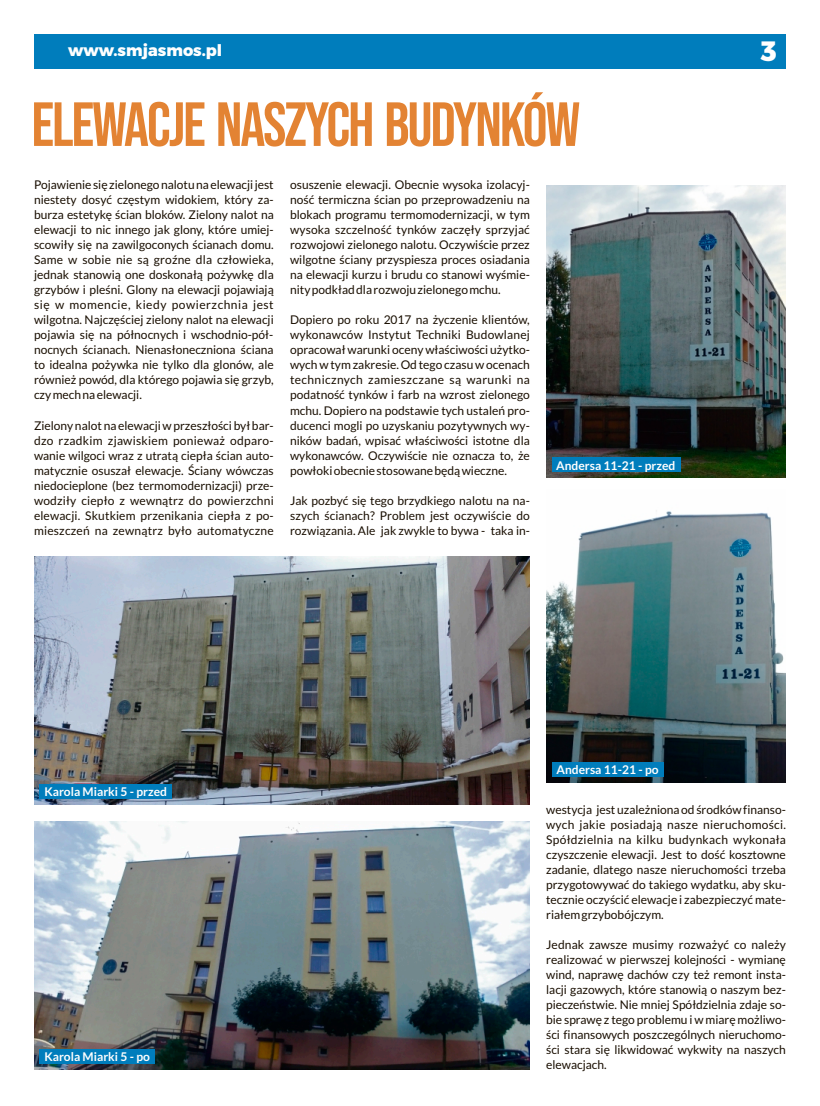
<style>
.page{position:relative;width:820px;height:1106px;background:#fff}
.page>*{position:absolute;margin:0;border:0;box-sizing:border-box;transform-origin:0 0}
.t1{font:62.2px "Bebas Neue";letter-spacing:-.03em;color:#e38333}
.t2{font:800 28px "Montserrat";color:#fefefe}
.t3{font:800 16px "Montserrat";color:#fefefe}
.t4{font:12px/15px "Lato";color:#190e00;text-align:justify}
.t5{font:700 12px "Lato";color:#fefefe}
</style>
<div class="page">
<div style="left:34px;top:34px;width:751px;height:34px;background:#007dbc"></div>
<img style="left:34px;top:557px;width:495px;height:247px">
<img style="left:34px;top:821px;width:495px;height:248px">
<img style="left:546px;top:185px;width:239px;height:292px">
<img style="left:546px;top:511px;width:239px;height:271px">
<div style="left:40px;top:1049px;width:115px;height:14px;background:#007dbc"></div>
<div style="left:551px;top:458px;width:129px;height:14px;background:#007dbc"></div>
<div style="left:551px;top:762px;width:112px;height:15px;background:#007dbc"></div>
<div style="left:40px;top:784px;width:132px;height:14px;background:#007dbc"></div>
<h3 class="t3" style="left:68px;top:40px;width:156px">www.smjasmos.pl</h3>
<h2 class="t2" style="left:760px;top:34px;width:17px">3</h2>
<h1 class="t1" style="left:31px;top:90px;width:550px">ELEWACJE NASZYCH BUDYNKÓW</h1>
<p class="t4" style="left:34px;top:178px;width:241px">Pojawienie się zielonego nalotu na elewacji jest niestety dosyć częstym widokiem, który za&shy;burza estetykę ścian bloków. Zielony nalot na elewacji to nic innego jak glony, które umiej&shy;scowiły się na zawilgoconych ścianach domu.<br>Same w sobie nie są groźne dla człowieka, jednak stanowią one doskonałą pożywkę dla grzybów i pleśni. Glony na elewacji pojawiają się w momencie, kiedy powierzchnia jest wilgotna. Najczęściej zielony nalot na elewacji pojawia się na północnych i wschodnio-pół&shy;nocnych ścianach. Nienasłoneczniona ściana to idealna pożywka nie tylko dla glonów, ale również powód, dla którego pojawia się grzyb, czy mech na elewacji.</p>
<p class="t4" style="left:34px;top:418px;width:241px">Zielony nalot na elewacji w przeszłości był bar&shy;dzo rzadkim zjawiskiem ponieważ odparo&shy;wanie wilgoci wraz z utratą ciepła ścian auto&shy;matycznie osuszał elewacje. Ściany wówczas niedocieplone (bez termomodernizacji) prze&shy;wodziły ciepło z wewnątrz do powierzchni elewacji. Skutkiem przenikania ciepła z po&shy;mieszczeń na zewnątrz było automatyczne</p>
<p class="t4" style="left:290px;top:178px;width:241px">osuszenie elewacji. Obecnie wysoka izolacyj&shy;ność termiczna ścian po przeprowadzeniu na blokach programu termomodernizacji, w tym wysoka szczelność tynków zaczęły sprzyjać rozwojowi zielonego nalotu. Oczywiście przez wilgotne ściany przyspiesza proces osiadania na elewacji kurzu i brudu co stanowi wyśmie&shy;nity podkład dla rozwoju zielonego mchu.</p>
<p class="t4" style="left:290px;top:313px;width:241px">Dopiero po roku 2017 na życzenie klientów, wykonawców Instytut Techniki Budowlanej opracował warunki oceny właściwości użytko&shy;wych w tym zakresie. Od tego czasu w ocenach technicznych zamieszczane są warunki na podatność tynków i farb na wzrost zielonego mchu. Dopiero na podstawie tych ustaleń pro&shy;ducenci mogli po uzyskaniu pozytywnych wy&shy;ników badań, wpisać właściwości istotne dla wykonawców. Oczywiście nie oznacza to, że powłoki obecnie stosowane będą wieczne.</p>
<p class="t4" style="left:290px;top:493px;width:241px">Jak pozbyć się tego brzydkiego nalotu na na&shy;szych ścianach? Problem jest oczywiście do rozwiązania. Ale jak zwykle to bywa - taka in-</p>
<p class="t5" style="left:556px;top:460px;width:121px">Andersa 11-21 - przed</p>
<p class="t5" style="left:44px;top:786px;width:124px">Karola Miarki 5 - przed</p>
<p class="t5" style="left:44px;top:1051px;width:107px">Karola Miarki 5 - po</p>
<p class="t5" style="left:556px;top:764px;width:104px">Andersa 11-21 - po</p>
<p class="t4" style="left:546px;top:803px;width:241px">westycja jest uzależniona od środków finanso&shy;wych jakie posiadają nasze nieruchomości.<br>Spółdzielnia na kilku budynkach wykonała czyszczenie elewacji. Jest to dość kosztowne zadanie, dlatego nasze nieruchomości trzeba przygotowywać do takiego wydatku, aby sku&shy;tecznie oczyścić elewacje i zabezpieczyć mate&shy;riałem grzybobójczym.</p>
<p class="t4" style="left:546px;top:938px;width:241px">Jednak zawsze musimy rozważyć co należy realizować w pierwszej kolejności - wymianę wind, naprawę dachów czy też remont insta&shy;lacji gazowych, które stanowią o naszym bez&shy;pieczeństwie. Nie mniej Spółdzielnia zdaje so&shy;bie sprawę z tego problemu i w miarę możliwo&shy;ści finansowych poszczególnych nieruchomo&shy;ści stara się likwidować wykwity na naszych elewacjach.</p>
</div>
